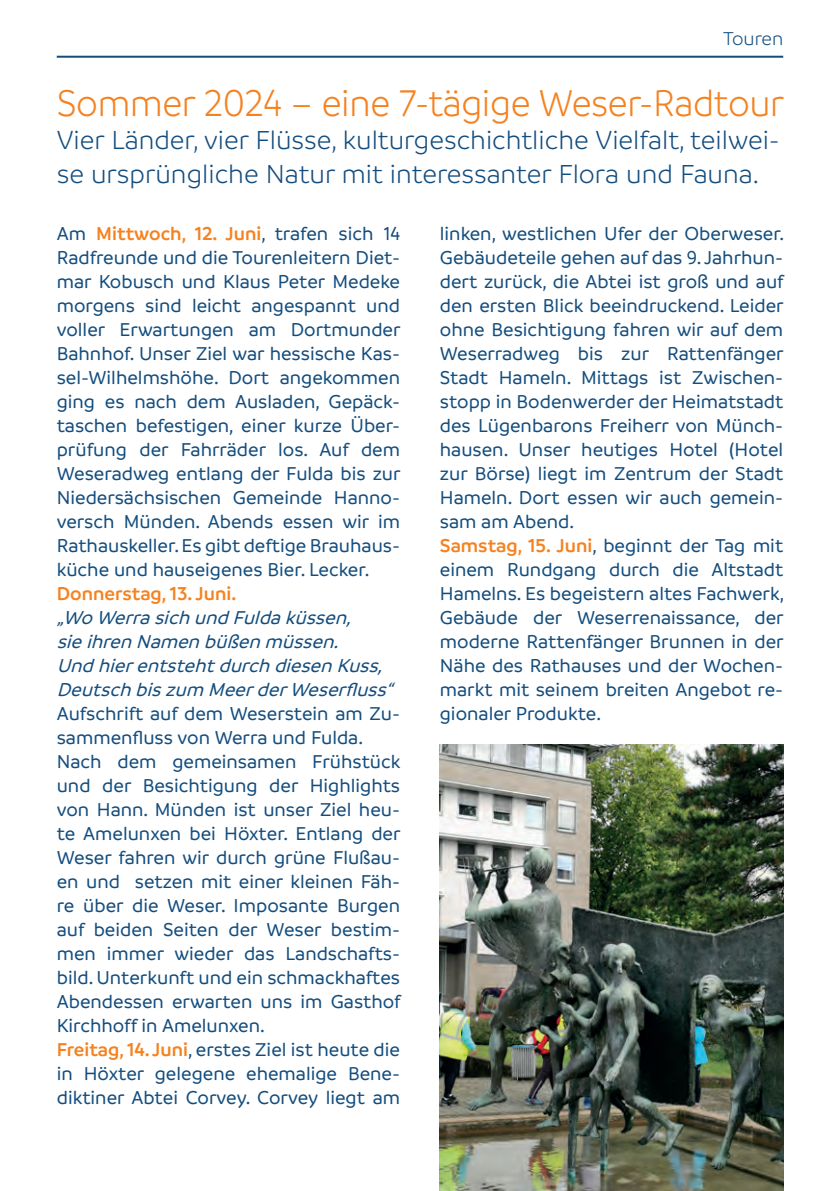
<style>
.page{position:relative;width:840px;height:1191px;background:#fff}
.page>*{position:absolute;margin:0;border:0;box-sizing:border-box;transform-origin:0 0}
.t1{font:300 40px "Branding";letter-spacing:-.01em;color:#f58220;scale:.95 1}
.t2{font:300 28px/33.6px "Branding";color:#134d7e}
.t3{font:500 20px/24px "Branding";color:#134d7e}
.t4{font:italic 500 20px/24px "Branding";color:#134d7e}
.t5{font:600 20px "Branding";color:#f58220}
.t6{font:300 20px "Branding";color:#134d7e}
.s1{font-weight:600;color:#f58220}
</style>
<div class="page">
<hr style="left:57px;top:56px;width:725px;height:2px;background:#134d7e">
<img style="left:439px;top:744px;width:343px;height:447px">
<p class="t6" style="left:722px;top:28px;width:62px">Touren</p>
<h1 class="t1" style="left:57px;top:82px;width:766px">Sommer 2024 – eine 7-tägige Weser-Radtour</h1>
<h2 class="t2" style="left:57px;top:124px;width:724px">Vier Länder, vier Flüsse, kulturgeschichtliche Vielfalt, teilwei&shy;se ursprüngliche Natur mit interessanter Flora und Fauna.</h2>
<p class="t3" style="left:439px;top:222px;width:346px">linken, westlichen Ufer der Oberweser.<br>Gebäudeteile gehen auf das 9. Jahrhun&shy;dert zurück, die Abtei ist groß und auf den ersten Blick beeindruckend. Leider ohne Besichtigung fahren wir auf dem Weserradweg bis zur Rattenfänger Stadt Hameln. Mittags ist Zwischen&shy;stopp in Bodenwerder der Heimatstadt des Lügenbarons Freiherr von Münch&shy;hausen. Unser heutiges Hotel (Hotel zur Börse) liegt im Zentrum der Stadt Hameln. Dort essen wir auch gemein&shy;sam am Abend.<br><span class="s1">Samstag, 15. Juni</span>, beginnt der Tag mit einem Rundgang durch die Altstadt Hamelns. Es begeistern altes Fachwerk, Gebäude der Weserrenaissance, der moderne Rattenfänger Brunnen in der Nähe des Rathauses und der Wochen&shy;markt mit seinem breiten Angebot re&shy;gionaler Produkte.</p>
<p class="t3" style="left:57px;top:222px;width:345px;text-align:justify">Am <span class="s1">Mittwoch, 12. Juni</span>, trafen sich 14<br>Radfreunde und die Tourenleitern Diet&shy;mar Kobusch und Klaus Peter Medeke morgens sind leicht angespannt und voller Erwartungen am Dortmunder Bahnhof. Unser Ziel war hessische Kas&shy;sel-Wilhelmshöhe. Dort angekommen ging es nach dem Ausladen, Gepäck&shy;taschen befestigen, einer kurze Über&shy;prüfung der Fahrräder los. Auf dem Weseradweg entlang der Fulda bis zur Niedersächsischen Gemeinde Hanno&shy;versch Münden. Abends essen wir im Rathauskeller. Es gibt deftige Brauhaus&shy;küche und hauseigenes Bier. Lecker.</p>
<p class="t5" style="left:57px;top:583px;width:181px">Donnerstag, 13. Juni.</p>
<p class="t4" style="left:57px;top:606px;width:343px">„Wo Werrasich und Fuldaküssen, sieihren Namen büßen müssen.<br>Und hierentstehtdurch diesen Kuss, Deutsch biszum MeerderWeserfluss“</p>
<p class="t3" style="left:57px;top:702px;width:345px">Aufschrift auf dem Weserstein am Zu&shy;sammenfl uss von Werra und Fulda.<br>Nach dem gemeinsamen Frühstück und der Besichtigung der Highlights von Hann. Münden ist unser Ziel heu&shy;te Amelunxen bei Höxter. Entlang der Weser fahren wir durch grüne Flußau&shy;en und setzen mit einer kleinen Fäh&shy;re über die Weser. Imposante Burgen auf beiden Seiten der Weser bestim&shy;men immer wieder das Landschafts&shy;bild. Unterkunft und ein schmackhaftes Abendessen erwarten uns im Gasthof Kirchhoff in Amelunxen.<br><span class="s1">Freitag, 14. Juni</span>, erstes Ziel ist heute die in Höxter gelegene ehemalige Bene&shy;diktiner Abtei Corvey. Corvey liegt am</p>
</div>
